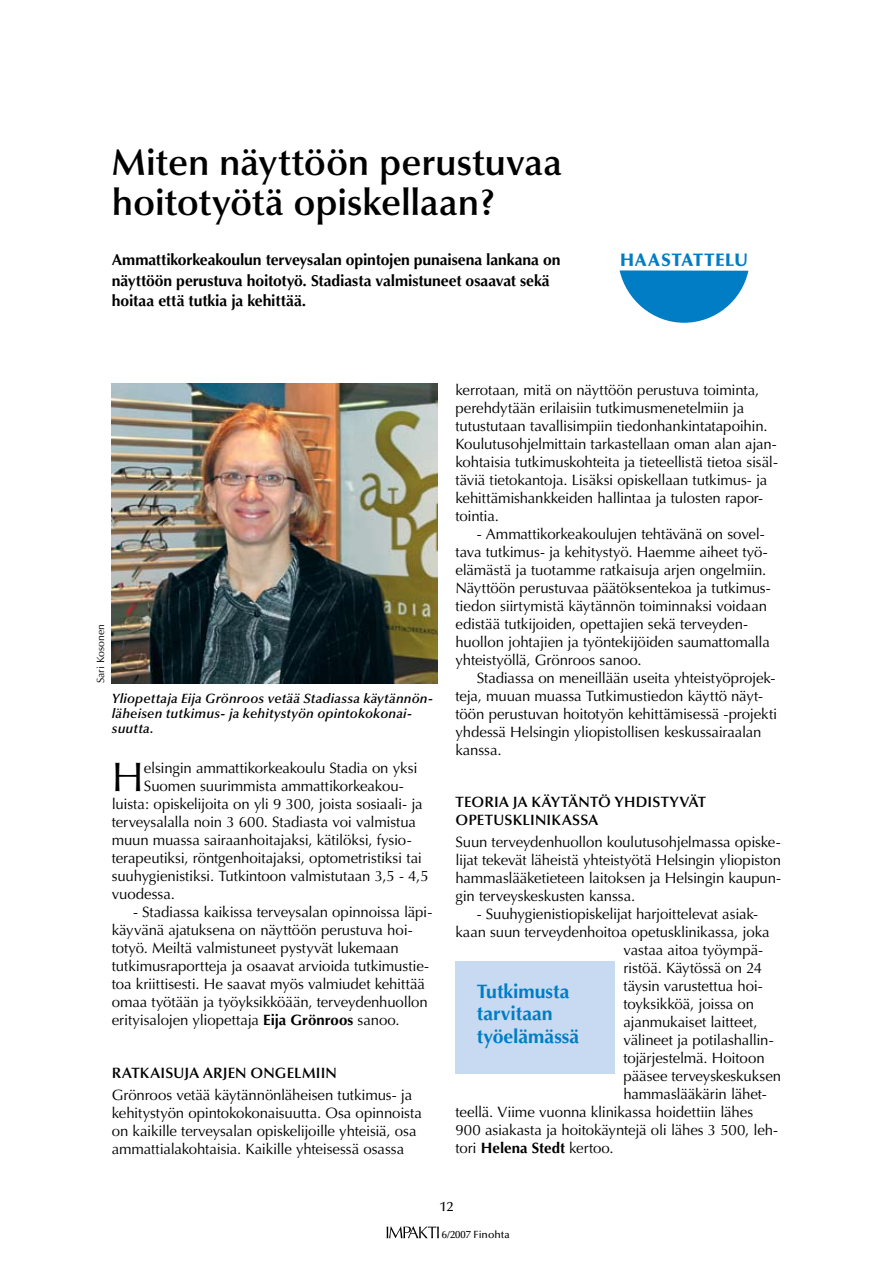
<style>
.page{position:relative;width:893px;height:1263px;background:#fff}
.page>*{position:absolute;margin:0;border:0;box-sizing:border-box;transform-origin:0 0}
.t1{font:41.25px "Optima";color:#000}
.t2{font:600 37.5px/40.5px "Optima";letter-spacing:-.005em;color:#000}
.t3{font:700 19.5px/22.5px "Optima";color:#007dc5}
.t4{font:900 18px "Optima";letter-spacing:.045em;color:#007dc5}
.t5{font:700 15.75px/20.2px "Optima";letter-spacing:-.01em;color:#000}
.t6{font:15px/18px "Optima";letter-spacing:-.01em;color:#000}
.t7{font:600 15px/18px "Optima";letter-spacing:.01em;color:#000}
.t8{font:italic 600 13.5px/15px "Optima";letter-spacing:.015em;color:#000}
.t9{font:500 13.5px "Optima";color:#000}
.t10{font:500 10.5px "Optima";color:#000}
.t11{font:10.5px "Optima";letter-spacing:.01em;color:#000}
.s1{font-weight:700}
</style>
<div class="page">
<svg style="left:387px;top:1226px;width:52px;height:12px"></svg>
<svg style="left:620px;top:270px;width:128px;height:53px"></svg>
<div style="left:455px;top:961px;width:160px;height:113px;background:#c7daf1"></div>
<img style="left:112px;top:384px;width:325px;height:300px">
<h2 class="t2" style="left:112px;top:142px;width:452px">Miten näyttöön perustuvaa hoitotyötä opiskellaan?</h2>
<p class="t5" style="left:112px;top:250px;width:450px">Ammattikorkeakoulun terveysalan opintojen punaisena lankana on näyttöön perustuva hoitotyö. Stadiasta valmistuneet osaavat sekä hoitaa että tutkia ja kehittää.</p>
<p class="t4" style="left:620px;top:249px;width:130px">HAASTATTELU</p>
<p class="t11" style="left:95px;top:683px;width:61px;rotate:-90deg">Sari Kosonen</p>
<p class="t8" style="left:112px;top:691px;width:323px">Yliopettaja Eija Grönroos vetää Stadiassa käytännön&shy;läheisen tutkimus- ja kehitystyön opintokokonai&shy;suutta.</p>
<h1 class="t1" style="left:112px;top:753px;width:34px">H</h1>
<p class="t6" style="left:144px;top:759px;width:275px">elsingin ammattikorkeakoulu Stadia on yksi</p>
<p class="t6" style="left:144px;top:777px;width:261px">Suomen suurimmista ammattikorkeakou-</p>
<p class="t6" style="left:112px;top:795px;width:312px">luista: opiskelijoita on yli 9 300, joista sosiaali- ja</p>
<p class="t6" style="left:112px;top:813px;width:306px">terveysalalla noin 3 600. Stadiasta voi valmistua</p>
<p class="t6" style="left:112px;top:831px;width:301px">muun muassa sairaanhoitajaksi, kätilöksi, fysio-</p>
<p class="t6" style="left:112px;top:849px;width:312px">terapeutiksi, röntgenhoitajaksi, optometristiksi tai</p>
<p class="t6" style="left:112px;top:867px;width:318px">suuhygienistiksi. Tutkintoon valmistutaan 3,5 - 4,5</p>
<p class="t6" style="left:112px;top:885px;width:65px">vuodessa.</p>
<p class="t6" style="left:112px;top:903px;width:322px;text-indent:21px">- Stadiassa kaikissa terveysalan opinnoissa läpi&shy;käyvänä ajatuksena on näyttöön perustuva hoi&shy;totyö. Meiltä valmistuneet pystyvät lukemaan tutkimusraportteja ja osaavat arvioida tutkimustie&shy;toa kriittisesti. He saavat myös valmiudet kehittää omaa työtään ja työyksikköään, terveydenhuollon erityisalojen yliopettaja <span class="s1">Eija Grönroos</span> sanoo.</p>
<p class="t7" style="left:112px;top:1064px;width:227px">RATKAISUJA ARJEN ONGELMIIN</p>
<p class="t6" style="left:112px;top:1086px;width:312px">Grönroos vetää käytännönläheisen tutkimus- ja kehitystyön opintokokonaisuutta. Osa opinnoista on kaikille terveysalan opiskelijoille yhteisiä, osa ammattialakohtaisia. Kaikille yhteisessä osassa</p>
<p class="t6" style="left:455px;top:381px;width:324px">kerrotaan, mitä on näyttöön perustuva toiminta, perehdytään erilaisiin tutkimusmenetelmiin ja tutustutaan tavallisimpiin tiedonhankintatapoihin.<br>Koulutusohjelmittain tarkastellaan oman alan ajan&shy;kohtaisia tutkimuskohteita ja tieteellistä tietoa sisäl&shy;täviä tietokantoja. Lisäksi opiskellaan tutkimus- ja kehittämishankkeiden hallintaa ja tulosten rapor&shy;tointia.</p>
<p class="t6" style="left:455px;top:525px;width:317px;text-indent:21px">- Ammattikorkeakoulujen tehtävänä on sovel&shy;tava tutkimus- ja kehitystyö. Haemme aiheet työ&shy;elämästä ja tuotamme ratkaisuja arjen ongelmiin.<br>Näyttöön perustuvaa päätöksentekoa ja tutkimus&shy;tiedon siirtymistä käytännön toiminnaksi voidaan edistää tutkijoiden, opettajien sekä terveyden&shy;huollon johtajien ja työntekijöiden saumattomalla yhteistyöllä, Grönroos sanoo.</p>
<p class="t6" style="left:455px;top:669px;width:323px;text-indent:21px">Stadiassa on meneillään useita yhteistyöprojek&shy;teja, muuan muassa Tutkimustiedon käyttö näyt&shy;töön perustuvan hoitotyön kehittämisessä -projekti yhdessä Helsingin yliopistollisen keskussairaalan kanssa.</p>
<p class="t7" style="left:455px;top:793px;width:252px">TEORIA JA KÄYTÄNTÖ YHDISTYVÄT<br>OPETUSKLINIKASSA</p>
<p class="t6" style="left:455px;top:833px;width:327px;text-align:justify">Suun terveydenhuollon koulutusohjelmassa opiske&shy;lijat tekevät läheistä yhteistyötä Helsingin yliopiston hammaslääketieteen laitoksen ja Helsingin kaupun&shy;gin terveyskeskusten kanssa.</p>
<p class="t6" style="left:477px;top:905px;width:283px">- Suuhygienistiopiskelijat harjoittelevat asiak-</p>
<p class="t6" style="left:455px;top:923px;width:316px">kaan suun terveydenhoitoa opetusklinikassa, joka</p>
<p class="t6" style="left:623px;top:941px;width:141px">vastaa aitoa työympä-</p>
<p class="t6" style="left:623px;top:959px;width:140px">ristöä. Käytössä on 24</p>
<p class="t6" style="left:623px;top:977px;width:141px">täysin varustettua hoi-</p>
<p class="t6" style="left:623px;top:995px;width:132px">toyksikköä, joissa on</p>
<p class="t6" style="left:623px;top:1013px;width:136px">ajanmukaiset laitteet,</p>
<p class="t6" style="left:623px;top:1031px;width:152px">välineet ja potilashallin-</p>
<p class="t6" style="left:623px;top:1049px;width:143px">tojärjestelmä. Hoitoon</p>
<p class="t6" style="left:623px;top:1067px;width:159px">pääsee terveyskeskuksen</p>
<p class="t6" style="left:623px;top:1085px;width:145px">hammaslääkärin lähet-</p>
<p class="t6" style="left:455px;top:1103px;width:299px">teellä. Viime vuonna klinikassa hoidettiin lähes</p>
<p class="t6" style="left:455px;top:1121px;width:324px">900 asiakasta ja hoitokäyntejä oli lähes 3 500, leh-</p>
<p class="t6" style="left:455px;top:1139px;width:160px">tori <span class="s1">Helena Stedt</span> kertoo.</p>
<h3 class="t3" style="left:477px;top:980px;width:104px">Tutkimusta tarvitaan työelämässä</h3>
<p class="t9" style="left:440px;top:1199px;width:15px">12</p>
<p class="t10" style="left:442px;top:1229px;width:69px">6/2007 Finohta</p>
</div>
